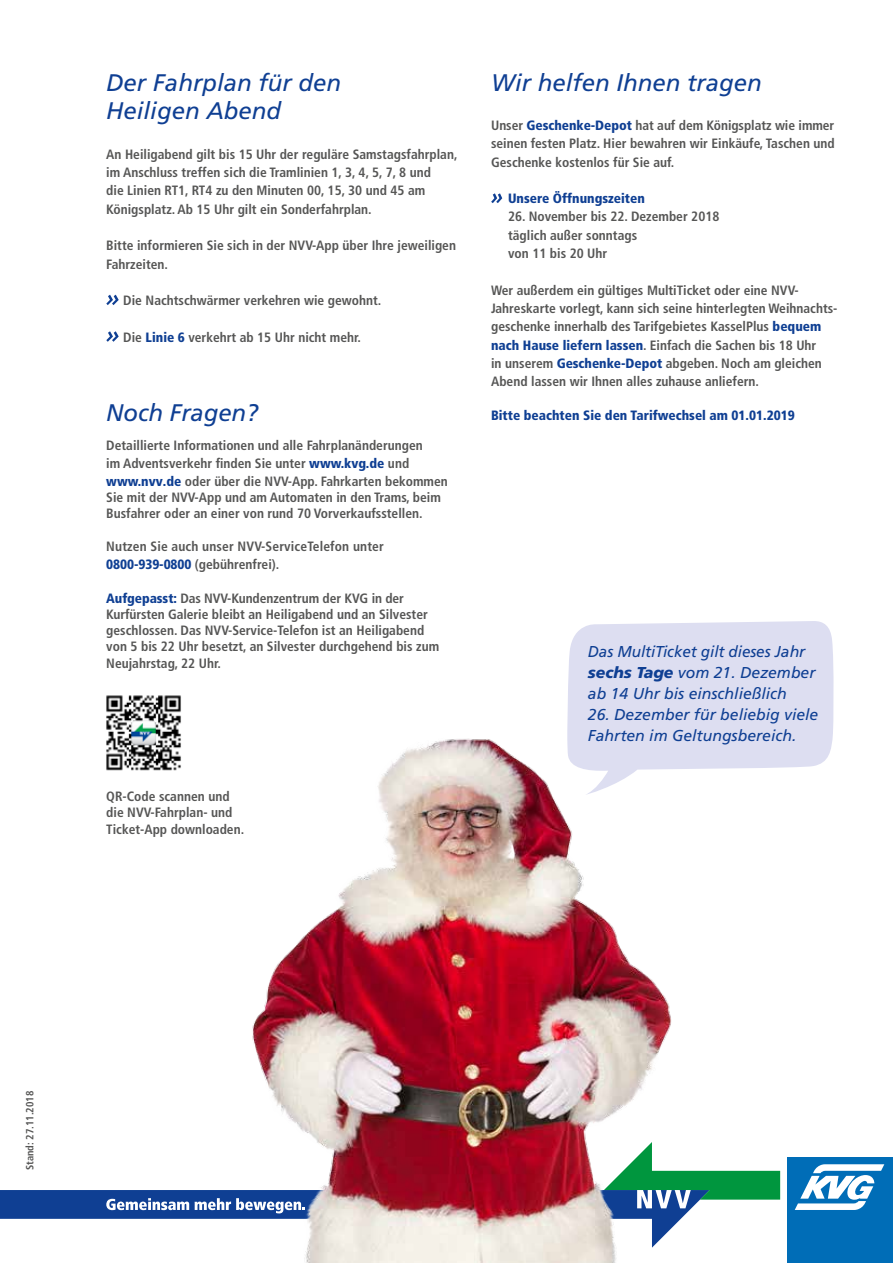
<style>
.page{position:relative;width:893px;height:1263px;background:#fff}
.page>*{position:absolute;margin:0;border:0;box-sizing:border-box;transform-origin:0 0}
.t1{font:italic 24px/28.8px "Frutiger LT Std";color:#0f3f93}
.t2{font:italic 15.75px/21px "Frutiger LT Std";color:#0f3f93}
.t3{font:700 condensed 13.5px/18.3px "Frutiger LT Std";color:#565655}
.t4{font:900 condensed 13.5px "Frutiger LT Std";color:#0f3f93}
.t5{font:700 condensed 10.5px "Frutiger LT Std";color:#565655}
.s1{font-weight:900;color:#0f3f93}
.s2{font-weight:900}
</style>
<div class="page">
<div style="left:788px;top:1157px;width:105px;height:106px;background:#006db7"></div>
<svg style="left:795px;top:1164px;width:89px;height:46px"></svg>
<svg style="left:0;top:1190px;width:146px;height:29px;background:#1d4a99"></svg>
<img style="left:106px;top:695px;width:75px;height:76px">
<svg style="left:106px;top:295px;width:13px;height:10px"></svg>
<svg style="left:106px;top:331px;width:13px;height:11px"></svg>
<svg style="left:491px;top:193px;width:11px;height:10px"></svg>
<img style="left:146px;top:708px;width:635px;height:555px">
<svg style="left:567px;top:621px;width:267px;height:174px;fill:#dddef1"></svg>
<h1 class="t1" style="left:106px;top:68px;width:236px">Der Fahrplan für den<br>Heiligen Abend</h1>
<p class="t3" style="left:106px;top:145px;width:353px">An Heiligabend gilt bis 15 Uhr der reguläre Samstagsfahrplan, im Anschluss treffen sich die Tramlinien 1, 3, 4, 5, 7, 8 und<br>die Linien RT1, RT4 zu den Minuten 00, 15, 30 und 45 am Königsplatz. Ab 15 Uhr gilt ein Sonderfahrplan.</p>
<p class="t3" style="left:106px;top:236px;width:351px">Bitte informieren Sie sich in der NVV-App über Ihre jeweiligen<br>Fahrzeiten.</p>
<p class="t3" style="left:123px;top:291px;width:260px">Die Nachtschwärmer verkehren wie gewohnt.</p>
<p class="t3" style="left:123px;top:328px;width:239px">Die <span class="s1">Linie 6</span> verkehrt ab 15 Uhr nicht mehr.</p>
<h1 class="t1" style="left:491px;top:68px;width:272px">Wir helfen Ihnen tragen</h1>
<p class="t3" style="left:491px;top:116px;width:345px;text-align:justify">Unser <span class="s1">Geschenke-Depot</span> hat auf dem Königsplatz wie immer seinen festen Platz. Hier bewahren wir Einkäufe, Taschen und Geschenke kostenlos für Sie auf.</p>
<p class="t4" style="left:508px;top:190px;width:138px">Unsere Öffnungszeiten</p>
<p class="t3" style="left:508px;top:208px;width:213px">26. November bis 22. Dezember 2018 täglich außer sonntags<br>von 11 bis 20 Uhr</p>
<p class="t3" style="left:491px;top:281px;width:348px">Wer außerdem ein gültiges MultiTicket oder eine NVV-Jahreskarte vorlegt, kann sich seine hinterlegten Weihnachts&shy;geschenke innerhalb des Tarifgebietes KasselPlus <span class="s1">bequem nach Hause liefern lassen</span>. Einfach die Sachen bis 18 Uhr<br>in unserem <span class="s1">Geschenke-Depot</span> abgeben. Noch am gleichen Abend lassen wir Ihnen alles zuhause anliefern.</p>
<h1 class="t1" style="left:106px;top:398px;width:153px">Noch Fragen?</h1>
<p class="t4" style="left:491px;top:408px;width:305px">Bitte beachten Sie den Tarifwechsel am 01.01.2019</p>
<p class="t3" style="left:106px;top:436px;width:343px">Detaillierte Informationen und alle Fahrplanänderungen<br>im Adventsverkehr finden Sie unter <span class="s1">www.kvg.de</span> und <span class="s1">www.nvv.de</span> oder über die NVV-App. Fahrkarten bekommen</p>
<p class="t3" style="left:106px;top:489px;width:336px;line-height:16.2px">Sie mit der NVV-App und am Automaten in den Trams, beim<br>Busfahrer oder an einer von rund 70 Vorverkaufsstellen.</p>
<p class="t3" style="left:106px;top:537px;width:279px">Nutzen Sie auch unser NVV-ServiceTelefon unter<br><span class="s1">0800-939-0800</span> (gebührenfrei).</p>
<p class="t3" style="left:106px;top:590px;width:334px;line-height:16.2px"><span class="s1">Aufgepasst:</span> Das NVV-Kundenzentrum der KVG in der Kurfürsten Galerie bleibt an Heiligabend und an Silvester geschlossen. Das NVV-Service-Telefon ist an Heiligabend von 5 bis 22 Uhr besetzt, an Silvester durchgehend bis zum Neujahrstag, 22 Uhr.</p>
<p class="t2" style="left:588px;top:641px;width:229px">Das MultiTicket gilt dieses Jahr <span class="s2">sechs Tage</span> vom 21. Dezember ab 14 Uhr bis einschließlich</p>
<p class="t2" style="left:588px;top:704px;width:232px">26. Dezember für beliebig viele<br>Fahrten im Geltungsbereich.</p>
<p class="t3" style="left:106px;top:788px;width:139px;line-height:16.2px">QR-Code scannen und die NVV-Fahrplan- und<br>Ticket-App downloaden.</p>
<p class="t5" style="left:24px;top:1170px;width:81px;rotate:-90deg">Stand: 27.11.2018</p>
</div>
